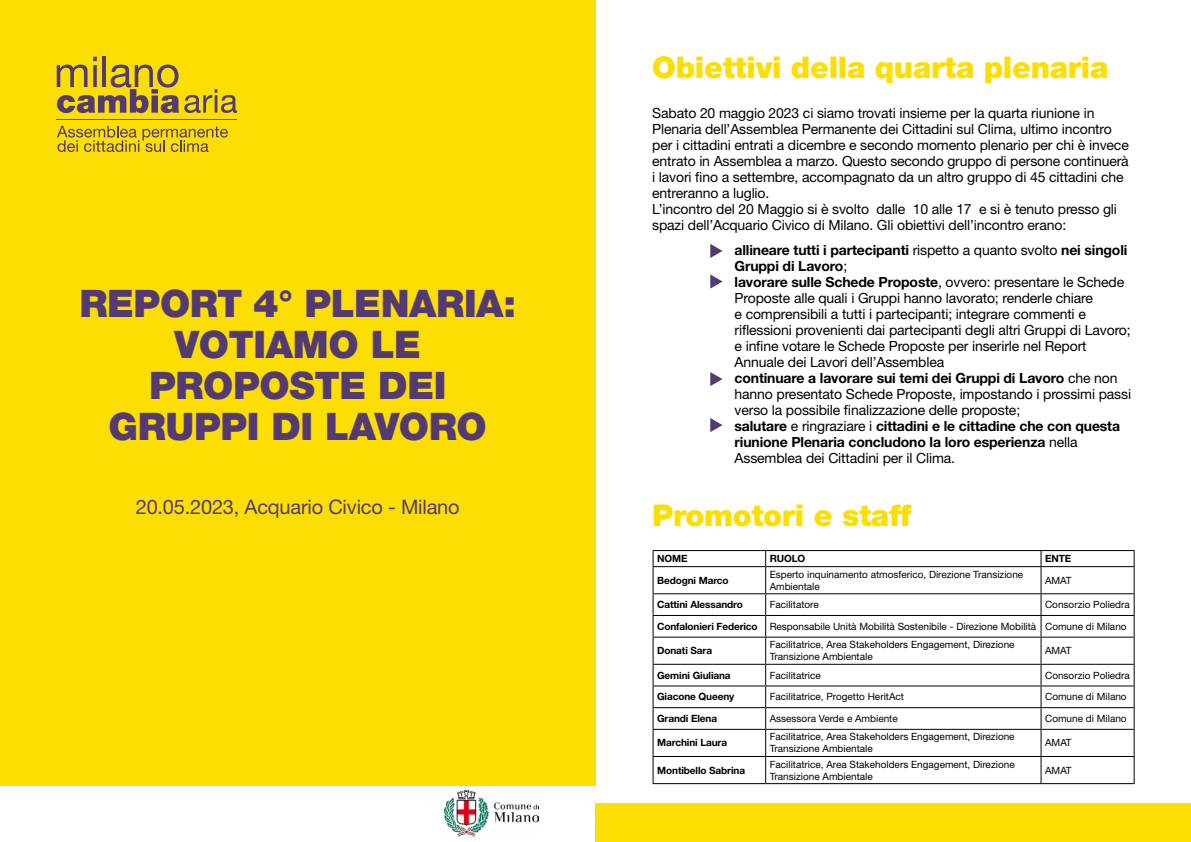
<style>
.page{position:relative;width:1191px;height:842px;background:#fff}
.page>*{position:absolute;margin:0;border:0;box-sizing:border-box;transform-origin:0 0}
.t1{font:900 38px/41.1px "Helvetica Neue LT Std";letter-spacing:-.01em;color:#533a72;text-align:center}
.t2{font:900 30px "Helvetica Neue LT Std";letter-spacing:-.01em;color:#fcde03}
.t3{font:20px "Helvetica Neue LT Std";letter-spacing:-.01em;color:#533a72}
.t4{font:14px/16px "Helvetica Neue LT Std";letter-spacing:-.01em;color:#000}
.t5{font:10px/12px "Helvetica Neue LT Std";color:#000}
.t6{font:700 10px "Helvetica Neue LT Std";letter-spacing:-.01em;color:#000}
.s1{font-weight:700}
</style>
<div class="page">
<div style="left:0;top:0;width:595px;height:785px;background:#fcde03"></div>
<hr style="left:652px;top:550px;width:113px;height:1px;background:#000">
<hr style="left:765px;top:550px;width:276px;height:1px;background:#000">
<hr style="left:1041px;top:550px;width:93px;height:1px;background:#000">
<hr style="left:652px;top:566px;width:113px;height:1px;background:#000">
<hr style="left:765px;top:566px;width:276px;height:1px;background:#000">
<hr style="left:1041px;top:566px;width:93px;height:1px;background:#000">
<hr style="left:652px;top:593px;width:113px;height:1px;background:#000">
<hr style="left:765px;top:593px;width:276px;height:1px;background:#000">
<hr style="left:1041px;top:593px;width:93px;height:1px;background:#000">
<hr style="left:652px;top:615px;width:113px;height:1px;background:#000">
<hr style="left:765px;top:615px;width:276px;height:1px;background:#000">
<hr style="left:1041px;top:615px;width:93px;height:1px;background:#000">
<hr style="left:652px;top:637px;width:113px;height:1px;background:#000">
<hr style="left:765px;top:637px;width:276px;height:1px;background:#000">
<hr style="left:1041px;top:637px;width:93px;height:1px;background:#000">
<hr style="left:652px;top:664px;width:113px;height:1px;background:#000">
<hr style="left:765px;top:664px;width:276px;height:1px;background:#000">
<hr style="left:1041px;top:664px;width:93px;height:1px;background:#000">
<hr style="left:652px;top:685px;width:113px;height:1px;background:#000">
<hr style="left:765px;top:685px;width:276px;height:1px;background:#000">
<hr style="left:1041px;top:685px;width:93px;height:1px;background:#000">
<hr style="left:652px;top:707px;width:113px;height:1px;background:#000">
<hr style="left:765px;top:707px;width:276px;height:1px;background:#000">
<hr style="left:1041px;top:707px;width:93px;height:1px;background:#000">
<hr style="left:652px;top:729px;width:113px;height:1px;background:#000">
<hr style="left:765px;top:729px;width:276px;height:1px;background:#000">
<hr style="left:1041px;top:729px;width:93px;height:1px;background:#000">
<hr style="left:652px;top:756px;width:113px;height:1px;background:#000">
<svg style="left:652px;top:551px;width:1px;height:232px"></svg>
<hr style="left:765px;top:756px;width:276px;height:1px;background:#000">
<svg style="left:765px;top:551px;width:1px;height:232px"></svg>
<hr style="left:1041px;top:756px;width:93px;height:1px;background:#000">
<svg style="left:1040px;top:551px;width:1px;height:232px"></svg>
<svg style="left:1133px;top:551px;width:1px;height:232px"></svg>
<hr style="left:652px;top:783px;width:113px;height:1px;background:#000">
<hr style="left:765px;top:783px;width:276px;height:1px;background:#000">
<hr style="left:1041px;top:783px;width:93px;height:1px;background:#000">
<svg style="left:710px;top:244px;width:12px;height:14px"></svg>
<svg style="left:710px;top:274px;width:12px;height:15px"></svg>
<svg style="left:710px;top:372px;width:12px;height:14px"></svg>
<svg style="left:710px;top:418px;width:12px;height:14px"></svg>
<svg style="left:57px;top:57px;width:180px;height:56px"></svg>
<svg style="left:57px;top:126px;width:171px;height:26px"></svg>
<hr style="left:57px;top:119px;width:180px;height:1px;background:#533a72">
<img style="left:444px;top:790px;width:95px;height:46px">
<div style="left:595px;top:803px;width:596px;height:39px;background:#fcde03"></div>
<h1 class="t1" style="left:79px;top:283px;width:438px">REPORT 4° PLENARIA:<br>VOTIAMO LE<br>PROPOSTE DEI<br>GRUPPI DI LAVORO</h1>
<h3 class="t3" style="left:136px;top:495px;width:325px">20.05.2023, Acquario Civico - Milano</h3>
<h2 class="t2" style="left:652px;top:50px;width:458px">Obiettivi della quarta plenaria</h2>
<p class="t4" style="left:652px;top:105px;width:478px">Sabato 20 maggio 2023 ci siamo trovati insieme per la quarta riunione in Plenaria dell’Assemblea Permanente dei Cittadini sul Clima, ultimo incontro per i cittadini entrati a dicembre e secondo momento plenario per chi è invece entrato in Assemblea a marzo. Questo secondo gruppo di persone continuerà i lavori fino a settembre, accompagnato da un altro gruppo di 45 cittadini che entreranno a luglio.<br>L’incontro del 20 Maggio si è svolto dalle 10 alle 17 e si è tenuto presso gli spazi dell’Acquario Civico di Milano. Gli obiettivi dell’incontro erano:</p>
<p class="t4" style="left:734px;top:241px;width:398px"><span class="s1">allineare tutti i partecipanti</span> rispetto a quanto svolto <span class="s1">nei singoli Gruppi di Lavoro</span>;<br><span class="s1">lavorare sulle Schede Proposte</span>, ovvero: presentare le Schede Proposte alle quali i Gruppi hanno lavorato; renderle chiare<br>e comprensibili a tutti i partecipanti; integrare commenti e riflessioni provenienti dai partecipanti degli altri Gruppi di Lavoro; e infine votare le Schede Proposte per inserirle nel Report Annuale dei Lavori dell’Assemblea<br><span class="s1">continuare a lavorare sui temi dei Gruppi di Lavoro</span> che non hanno presentato Schede Proposte, impostando i prossimi passi verso la possibile finalizzazione delle proposte;<br><span class="s1">salutare</span> e ringraziare i <span class="s1">cittadini e le cittadine che con questa riunione Plenaria concludono la loro esperienza</span> nella Assemblea dei Cittadini per il Clima.</p>
<h2 class="t2" style="left:652px;top:498px;width:261px">Promotori e staff</h2>
<p class="t6" style="left:657px;top:552px;width:32px">NOME</p>
<p class="t6" style="left:769px;top:552px;width:37px">RUOLO</p>
<p class="t6" style="left:1045px;top:552px;width:28px">ENTE</p>
<p class="t6" style="left:657px;top:574px;width:73px">Bedogni Marco</p>
<p class="t5" style="left:769px;top:568px;width:255px">Esperto inquinamento atmosferico, Direzione Transizione<br>Ambientale</p>
<p class="t5" style="left:1045px;top:574px;width:28px">AMAT</p>
<p class="t6" style="left:657px;top:598px;width:87px">Cattini Alessandro</p>
<p class="t5" style="left:769px;top:598px;width:51px">Facilitatore</p>
<p class="t5" style="left:657px;top:594px;width:474px;line-height:21.7px;text-indent:388px">Consorzio Poliedra<br><span class="s1">Confalonieri Federico</span> Responsabile Unità Mobilità Sostenibile - Direzione Mobilità Comune di Milano</p>
<p class="t6" style="left:657px;top:644px;width:56px">Donati Sara</p>
<p class="t5" style="left:769px;top:639px;width:246px">Facilitatrice, Area Stakeholders Engagement, Direzione<br>Transizione Ambientale</p>
<p class="t5" style="left:1045px;top:645px;width:28px">AMAT</p>
<p class="t6" style="left:657px;top:669px;width:75px">Gemini Giuliana</p>
<p class="t5" style="left:769px;top:669px;width:53px">Facilitatrice</p>
<p class="t5" style="left:1045px;top:669px;width:86px">Consorzio Poliedra</p>
<p class="t6" style="left:657px;top:691px;width:79px">Giacone Queeny</p>
<p class="t5" style="left:769px;top:691px;width:136px">Facilitatrice, Progetto HeritAct</p>
<p class="t5" style="left:1045px;top:691px;width:83px">Comune di Milano</p>
<p class="t6" style="left:657px;top:712px;width:61px">Grandi Elena</p>
<p class="t5" style="left:769px;top:712px;width:129px">Assessora Verde e Ambiente</p>
<p class="t5" style="left:1045px;top:712px;width:83px">Comune di Milano</p>
<p class="t6" style="left:657px;top:737px;width:71px">Marchini Laura</p>
<p class="t5" style="left:769px;top:731px;width:246px">Facilitatrice, Area Stakeholders Engagement, Direzione<br>Transizione Ambientale</p>
<p class="t5" style="left:1045px;top:737px;width:28px">AMAT</p>
<p class="t6" style="left:657px;top:764px;width:89px">Montibello Sabrina</p>
<p class="t5" style="left:769px;top:758px;width:246px">Facilitatrice, Area Stakeholders Engagement, Direzione<br>Transizione Ambientale</p>
<p class="t5" style="left:1045px;top:764px;width:28px">AMAT</p>
</div>
